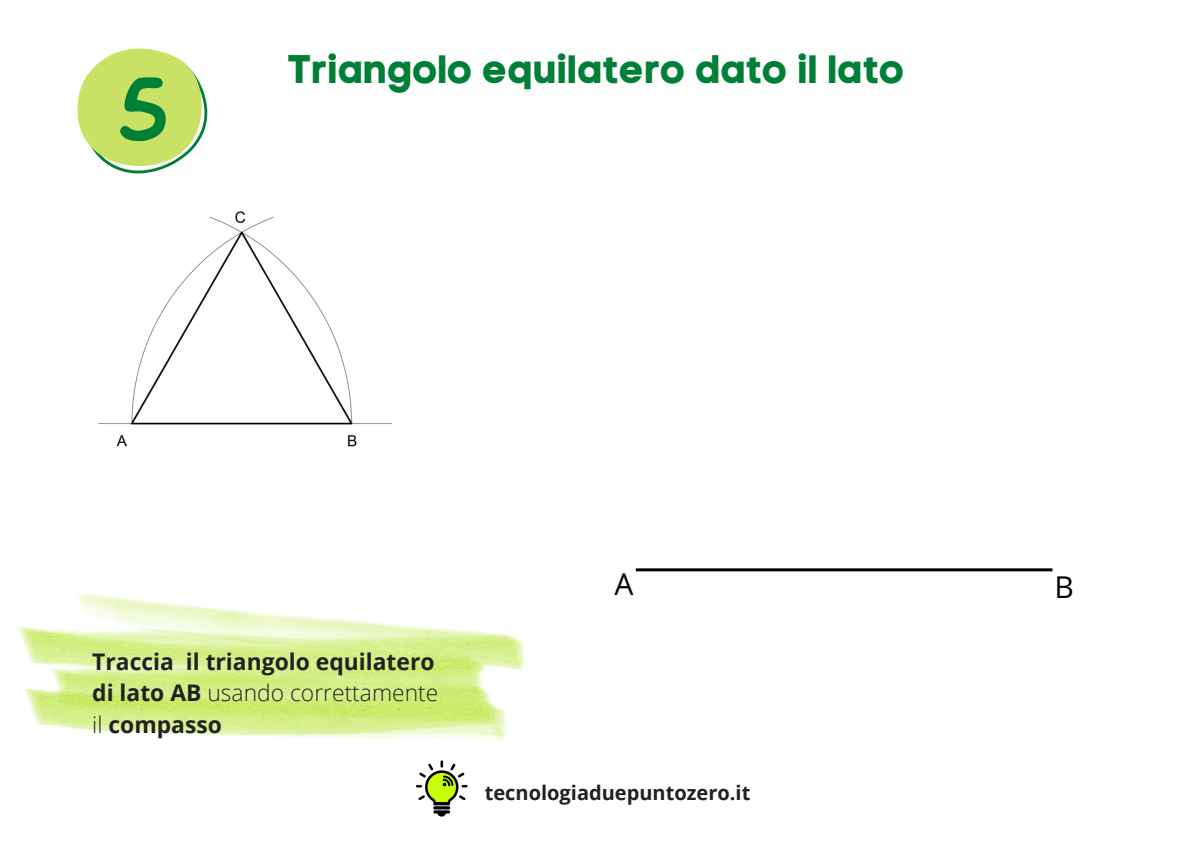
<style>
.page{position:relative;width:1191px;height:843px;background:#fff}
.page>*{position:absolute;margin:0;border:0;box-sizing:border-box;transform-origin:0 0}
.t1{font:96.8px "Handyman";color:#008037}
.t2{font:39.5px "Code Pro Bold LC";color:#008037}
.t3{font:30px "Open Sans";color:#000}
.t4{font:700 22.8px/31.5px "Open Sans";color:#222121}
.t5{font:700 20px "Open Sans";color:#222121}
.s1{font-weight:300}
</style>
<div class="page">
<svg style="left:77px;top:48px;width:131px;height:125px"></svg>
<div style="left:94px;top:58px;width:103px;height:103px;background:#c9e265;border-radius:50%"></div>
<img style="left:416px;top:760px;width:52px;height:56px">
<img style="left:19px;top:594px;width:507px;height:146px">
<hr style="left:635px;top:568px;width:417px;height:3px;background:#000">
<img style="left:98px;top:211px;width:295px;height:236px">
<h1 class="t1" style="left:118px;top:62px;width:51px">5</h1>
<h2 class="t2" style="left:287px;top:45px;width:619px">Triangolo equilatero dato il lato</h2>
<h3 class="t3" style="left:614px;top:562px;width:20px">A</h3>
<h3 class="t3" style="left:1054px;top:565px;width:21px">B</h3>
<p class="t4" style="left:92px;top:645px;width:347px">Traccia il triangolo equilatero di lato AB <span class="s1">usando correttamente il</span> compasso</p>
<p class="t5" style="left:484px;top:778px;width:267px">tecnologiaduepuntozero.it</p>
</div>
